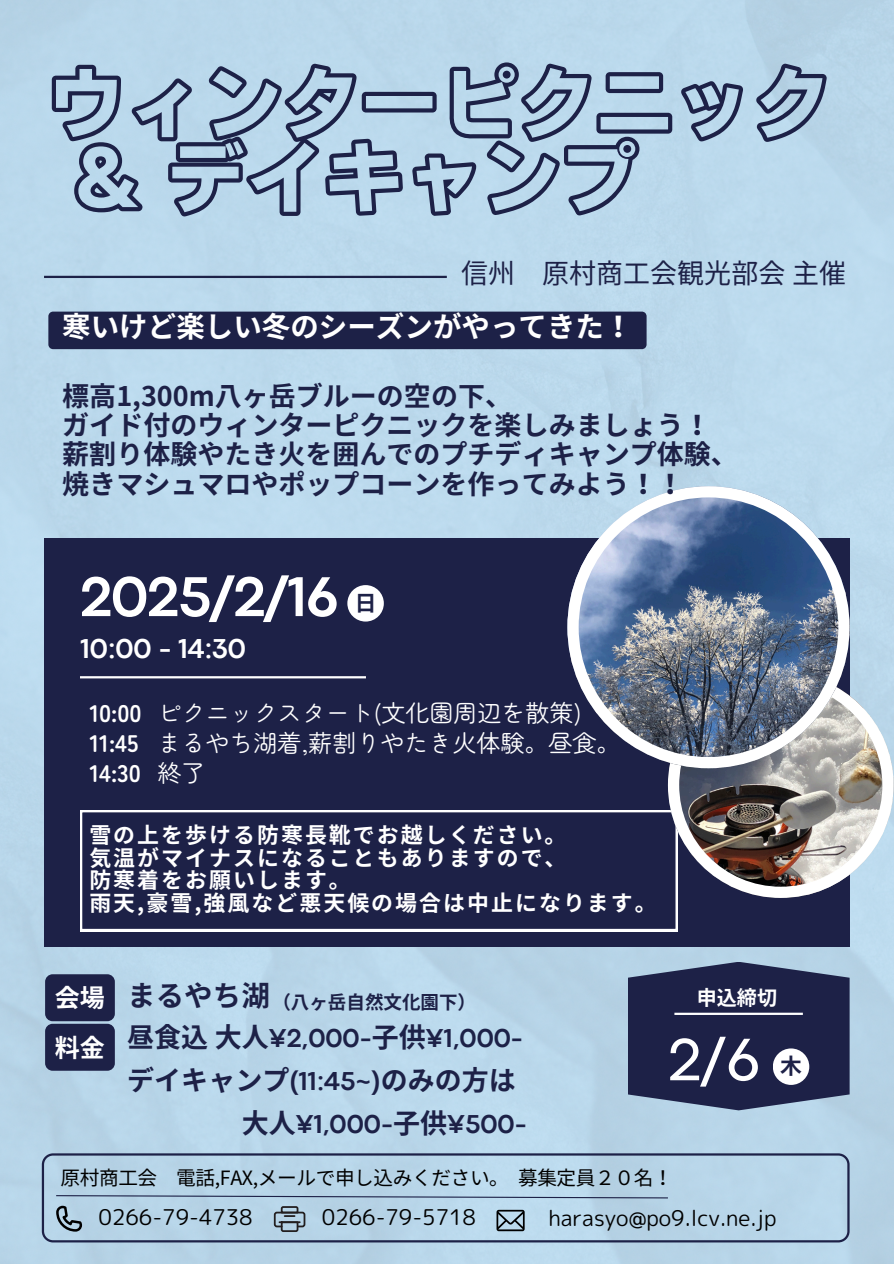
<style>
.page{position:relative;width:894px;height:1264px;background:#fff}
.page>*{position:absolute;margin:0;border:0;box-sizing:border-box;transform-origin:0 0}
.t1{font:83.4px/74.2px "Mty Sousyoku Li C Jis W6";letter-spacing:-.06em;color:#1d2147}
.t2{font:62.4px "Codec Pro";color:#fff}
.t3{font:700 58.5px "Codec Pro";letter-spacing:-.02em;color:#fff}
.t4{font:700 28.5px "Noto Sans CJ Ksc";color:#fff}
.t5{font:700 28.5px "Codec Pro";color:#fff}
.t6{font:700 28.5px "Noto Sans CJ Ksc";color:#1d2147}
.t7{font:700 27px/29.2px "Noto Sans JP";color:#1d2147}
.t8{font:700 27px "Codec Pro";color:#1d2147}
.t9{font:700 27px "Noto Sans CJ Ksc";color:#1d2147}
.t10{font:27px "Noto Sans CJ Ksc";color:#1d2147}
.t11{font:700 25.05px "Noto Sans JP";color:#fff}
.t12{font:24px "Zen Maru Gothic";color:#fff}
.t13{font:700 24px "Zen Maru Gothic";color:#fff}
.t14{font:700 21.9px "Noto Sans JP";letter-spacing:.095em;color:#fff}
.t15{font:700 21.75px "Noto Sans JP";color:#1d2147}
.t16{font:21.6px "rounded mplus 1 p regular";color:#000}
.t17{font:700 20.1px "Noto Sans CJ Ksc";color:#fff}
.t18{font:19.65px "Noto Sans JP";letter-spacing:-.02em;color:#000}
.t19{font:700 18.45px "Noto Sans JP";color:#1d2147}
.s1{font-family:"Noto Sans CJ Ksc"}
.s2{font-family:"Codec Pro"}
</style>
<div class="page">
<div style="left:0;top:0;width:893px;height:1263px;background:#bbd9ec"></div>
<div style="left:44px;top:538px;width:804px;height:408px;background:#1d2147"></div>
<svg style="left:80px;top:810px;width:597px;height:121px"></svg>
<img style="left:667px;top:672px;width:225px;height:225px">
<img style="left:567px;top:486px;width:282px;height:282px">
<div style="left:347px;top:585px;width:37px;height:36px;background:#fff;border-radius:50%"></div>
<hr style="left:80px;top:676px;width:286px;height:2px;background:#fff">
<hr style="left:44px;top:276px;width:402px;height:2px;background:#1d2147">
<svg style="left:42px;top:1153px;width:806px;height:89px;background:#afcce0"></svg>
<svg style="left:627px;top:961px;width:222px;height:149px;background:#30375a"></svg>
<hr style="left:674px;top:1012px;width:128px;height:2px;background:#fff">
<div style="left:48px;top:311px;width:598px;height:38px;background:#1d2147"></div>
<div style="left:45px;top:974px;width:70px;height:47px;background:#1d2147;border-radius:8px"></div>
<div style="left:45px;top:1023px;width:70px;height:47px;background:#1d2147;border-radius:8px"></div>
<div style="left:274px;top:1211px;width:31px;height:16px;border:2px solid #231f20;border-radius:2px"></div>
<svg style="left:280px;top:1206px;width:19px;height:25px"></svg>
<hr style="left:279px;top:1221px;width:21px;height:2px;background:#231f20">
<svg style="left:496px;top:1209px;width:28px;height:22px"></svg>
<svg style="left:56px;top:1205px;width:26px;height:26px"></svg>
<svg style="left:55px;top:1194px;width:614px;height:4px;background:#8da4bc"></svg>
<div style="left:772px;top:1048px;width:37px;height:36px;background:#fff;border-radius:50%"></div>
<p class="t1" style="left:44px;top:66px;width:790px">ウィンターピクニック＆デイキャンプ</p>
<p class="t10" style="left:461px;top:251px;width:384px">信州 原村商工会観光部会主催</p>
<p class="t4" style="left:62px;top:303px;width:549px">寒いけど楽しい冬のシーズンがやってきた！</p>
<p class="t7" style="left:62px;top:380px;width:676px">標高1,300m八ヶ岳ブルーの空の下、<br>ガイド付のウィンターピクニックを楽しみましょう！薪割り体験やたき火を囲んでのプチディキャンプ体験、焼きマシュマロやポップコーンを作ってみよう！！</p>
<h4 class="t3" style="left:80px;top:576px;width:260px">2025/2/16</h4>
<p class="t5" style="left:80px;top:638px;width:167px">10:00 - 14:30</p>
<h6 class="t15" style="left:354px;top:585px;width:17px">日</h6>
<h4 class="t13" style="left:89px;top:693px;width:54px">10:00</h4>
<p class="t13" style="left:89px;top:724px;width:50px">11:45</p>
<h4 class="t13" style="left:89px;top:754px;width:53px">14:30</h4>
<h2 class="t12" style="left:157px;top:693px;width:425px">ピクニックスタート(文化園周辺を散策)</h2>
<p class="t12" style="left:157px;top:724px;width:464px">まるやち湖着,薪割りやたき火体験。昼食。</p>
<h6 class="t12" style="left:157px;top:754px;width:49px">終了</h6>
<p class="t14" style="left:89px;top:817px;width:478px">雪の上を歩ける防寒長靴でお越しください。</p>
<p class="t14" style="left:89px;top:840px;width:478px">気温がマイナスになることもありますので、</p>
<p class="t14" style="left:89px;top:862px;width:263px">防寒着をお願いします。</p>
<p class="t14" style="left:89px;top:885px;width:568px">雨天,豪雪,強風など悪天候の場合は中止になります。</p>
<p class="t11" style="left:55px;top:978px;width:52px">会場</p>
<p class="t11" style="left:55px;top:1027px;width:50px">料金</p>
<p class="t6" style="left:127px;top:972px;width:144px">まるやち湖</p>
<p class="t19" style="left:272px;top:987px;width:205px">（八ヶ岳自然文化園下）</p>
<p class="t8" style="left:127px;top:1028px;width:397px"><span class="s1">昼食込大人</span>¥2,000-<span class="s1">子供</span>¥1,000-</p>
<p class="t9" style="left:127px;top:1058px;width:390px">デイキャンプ<span class="s2">(11:45~)</span>のみの方は</p>
<p class="t8" style="left:242px;top:1114px;width:286px"><span class="s1">大人</span>¥1,000-<span class="s1">子供</span>¥500-</p>
<h3 class="t17" style="left:696px;top:981px;width:80px">申込締切</h3>
<p class="t2" style="left:667px;top:1037px;width:94px">2/6</p>
<p class="t15" style="left:780px;top:1048px;width:22px">木</p>
<p class="t18" style="left:60px;top:1161px;width:613px">原村商工会 電話,FAX,メールで申し込みください。募集定員２０名！</p>
<p class="t16" style="left:99px;top:1202px;width:156px">0266-79-4738</p>
<p class="t16" style="left:322px;top:1201px;width:156px">0266-79-5718</p>
<p class="t16" style="left:548px;top:1202px;width:230px">harasyo@po9.lcv.ne.jp</p>
</div>
